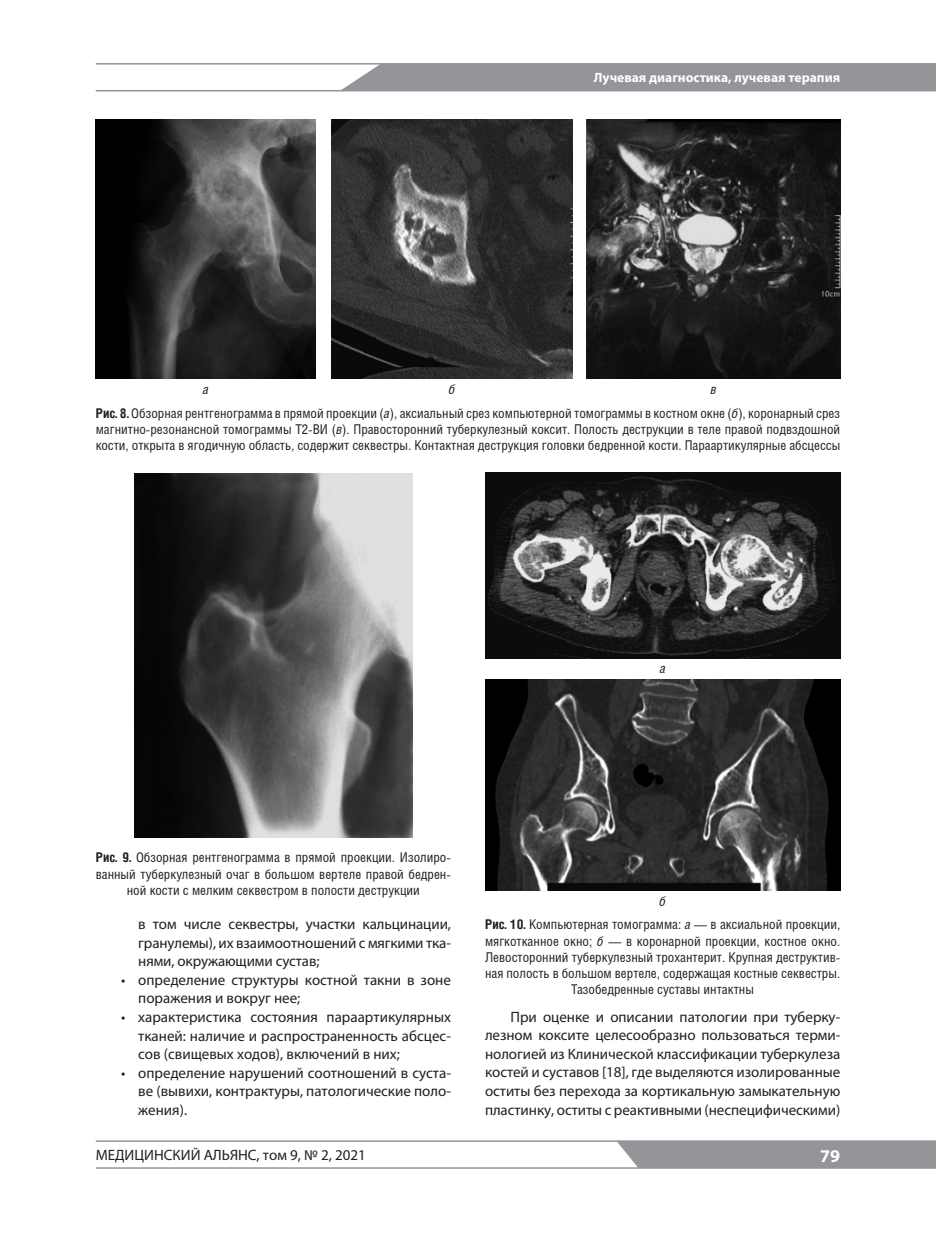
<style>
.page{position:relative;width:936px;height:1234px;background:#fff}
.page>*{position:absolute;margin:0;border:0;box-sizing:border-box;transform-origin:0 0}
.t1{font:700 18px "Myriad Pro";color:#fff}
.t2{font:15px/18.6px "Myriad Pro";color:#231f20;text-align:justify}
.t3{font:13.5px/16.2px "Helios Cond";color:#231f20;text-align:center}
.t4{font:700 13.5px "Myriad Pro";color:#fff}
.t5{font:italic 13.5px "Helios Cond";color:#231f20}
.s1{font-style:italic}
.s2{font-weight:700}
</style>
<div class="page">
<hr style="left:96px;top:1166px;width:839px;height:2px;background:#939598">
<hr style="left:96px;top:1140px;width:839px;height:1px;background:#939598">
<hr style="left:96px;top:63px;width:839px;height:2px;background:#939598">
<hr style="left:96px;top:90px;width:839px;height:1px;background:#939598">
<div style="left:339px;top:64px;width:596px;height:26px;background:#939598"></div>
<svg style="left:616px;top:1140px;width:319px;height:27px;background:#97999c"></svg>
<img style="left:96px;top:119px;width:220px;height:259px">
<img style="left:331px;top:119px;width:241px;height:259px">
<img style="left:586px;top:119px;width:254px;height:259px">
<img style="left:134px;top:473px;width:278px;height:364px">
<img style="left:485px;top:472px;width:355px;height:186px">
<img style="left:485px;top:679px;width:355px;height:211px">
<p class="t4" style="left:594px;top:73px;width:248px">Лучевая диагностика, лучевая терапия</p>
<p class="t5" style="left:203px;top:381px;width:7px">а</p>
<p class="t5" style="left:449px;top:381px;width:8px">б</p>
<p class="t3" style="left:96px;top:377px;width:746px;line-height:24px;text-align:left;text-indent:614px"><span class="s1">в<br></span><span class="s2">Рис. 8.</span> Обзорная рентгенограмма в прямой проекции (<span class="s1">а</span>), аксиальный срез компьютерной томограммы в костном окне (<span class="s1">б</span>), коронарный срез</p>
<p class="t3" style="left:96px;top:421px;width:746px;text-align:left">магнитно-резонансной томограммы Т2-ВИ (<span class="s1">в</span>). Правосторонний туберкулезный коксит. Полость деструкции в теле правой подвздошной кости, открыта в ягодичную область, содержит секвестры. Контактная деструкция головки бедренной кости. Параартикулярные абсцессы</p>
<p class="t5" style="left:659px;top:659px;width:7px">а</p>
<p class="t3" style="left:96px;top:849px;width:357px"><span class="s2">Рис. 9.</span> Обзорная рентгенограмма в прямой проекции. Изолиро&shy;ванный туберкулезный очаг в большом вертеле правой бедрен&shy;ной кости с мелким секвестром в полости деструкции</p>
<p class="t2" style="left:138px;top:915px;width:314px">в том числе секвестры, участки кальцинации, гранулемы), их взаимоотношений с мягкими тка&shy;нями, окружающими сустав;</p>
<p class="t2" style="left:138px;top:971px;width:314px;text-indent:-17px">• определение структуры костной такни в зоне поражения и вокруг нее;</p>
<p class="t2" style="left:138px;top:1008px;width:314px;text-indent:-17px">• характеристика состояния параартикулярных тканей: наличие и распространенность абсцес&shy;сов (свищевых ходов), включений в них;</p>
<p class="t2" style="left:138px;top:1064px;width:314px;text-indent:-17px">• определение нарушений соотношений в суста&shy;ве (вывихи, контрактуры, патологические поло&shy;жения).</p>
<p class="t3" style="left:485px;top:889px;width:357px;line-height:23.4px"><span class="s1">б<br></span><span class="s2">Рис. 10.</span> Компьютерная томограмма: <span class="s1">а</span> — в аксиальной проекции,</p>
<p class="t3" style="left:485px;top:932px;width:357px">мягкотканное окно; <span class="s1">б</span> — в коронарной проекции, костное окно.<br>Левосторонний туберкулезный трохантерит. Крупная деструктив&shy;ная полость в большом вертеле, содержащая костные секвестры.<br>Тазобедренные суставы интактны</p>
<p class="t2" style="left:485px;top:1008px;width:357px;text-indent:26px">При оценке и описании патологии при туберку&shy;лезном коксите целесообразно пользоваться терми&shy;нологией из Клинической классификации туберкулеза костей и суставов [18], где выделяются изолированные оститы без перехода за кортикальную замыкательную пластинку, оститы с реактивными (неспецифическими)</p>
<p class="t2" style="left:96px;top:1146px;width:271px">МЕДИЦИНСКИЙ АЛЬЯНС, том 9, № 2, 2021</p>
<h1 class="t1" style="left:820px;top:1148px;width:21px">79</h1>
</div>
